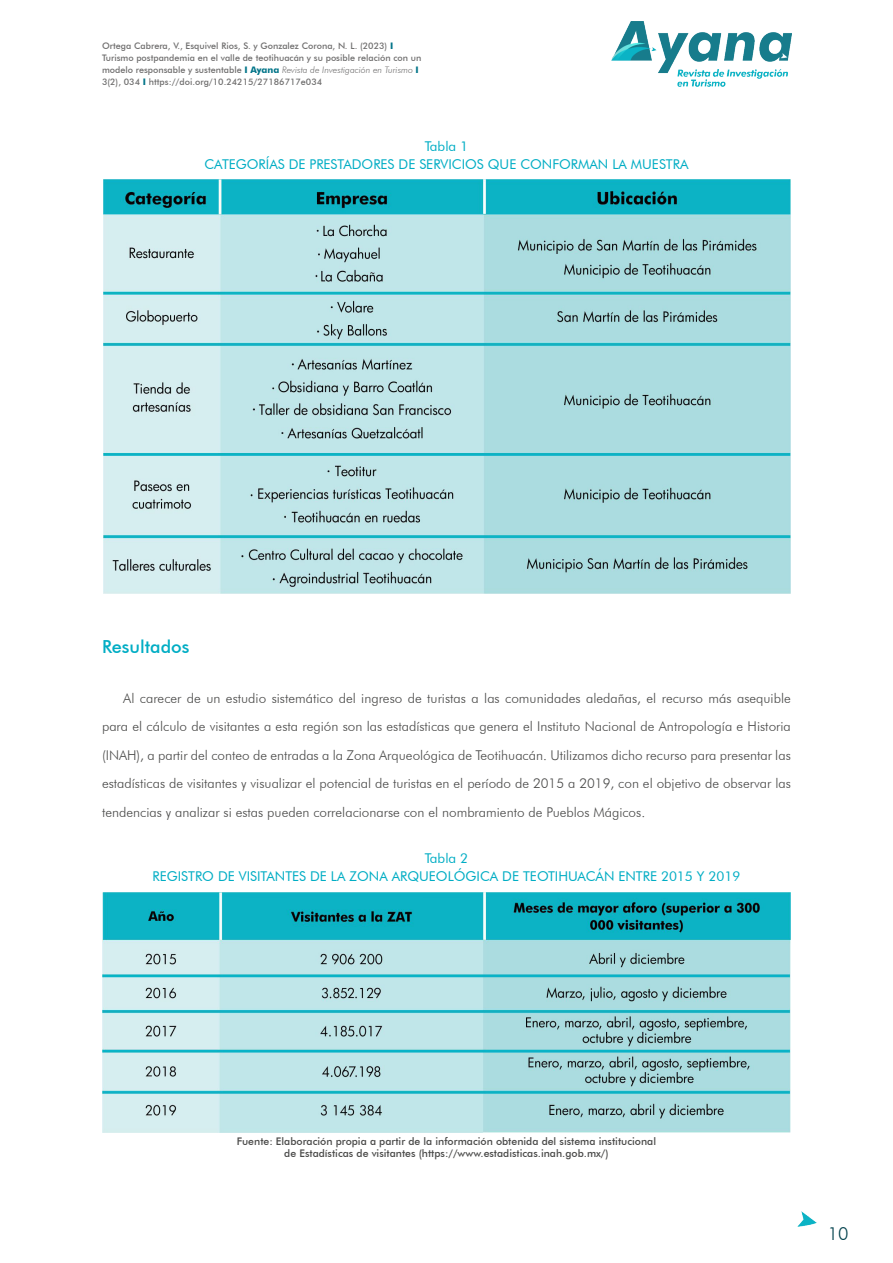
<style>
.page{position:relative;width:893px;height:1263px;background:#fff}
.page>*{position:absolute;margin:0;border:0;box-sizing:border-box;transform-origin:0 0}
.t1{font:500 18px "Futura BT";color:#00adc4}
.t2{font:300 18px "Futura BT";color:#00414c}
.t3{font:300 13.5px/28.5px "Futura BT";color:#4a4a49;text-align:justify}
.t4{font:13.5px/18px "Futura BT";color:#00adc4;text-align:center}
.t5{font:500 10.5px/12px "Futura BT";color:#4a4a49;text-align:center}
.t6{font:500 9px/12px "Futura BT";color:#706f6f}
.s1{font-weight:700;color:#007488}
.s2{font-weight:300;font-style:italic}
</style>
<div class="page">
<img style="left:611px;top:22px;width:180px;height:64px">
<img style="left:798px;top:1212px;width:19px;height:14px">
<img style="left:103px;top:179px;width:688px;height:414px">
<img style="left:102px;top:892px;width:688px;height:240px">
<p class="t6" style="left:102px;top:40px;width:321px">Ortega Cabrera, V., Esquivel Rios, S. y Gonzalez Corona, N. L. (2023) <span class="s1">I </span>Turismo postpandemia en el valle de teotihuacán y su posible relación con un modelo responsable y sustentable <span class="s1">I Ayana</span> <span class="s2">Revista de Investigación en Turismo</span> <span class="s1">I </span>3(2), 034 <span class="s1">I</span> https://doi.org/10.24215/27186717e034</p>
<p class="t4" style="left:205px;top:137px;width:485px">Tabla 1<br>CATEGORÍAS DE PRESTADORES DE SERVICIOS QUE CONFORMAN LA MUESTRA</p>
<h1 class="t1" style="left:102px;top:636px;width:89px">Resultados</h1>
<p class="t3" style="left:102px;top:684px;width:690px;text-indent:21px">Al carecer de un estudio sistemático del ingreso de turistas a las comunidades aledañas, el recurso más asequible para el cálculo de visitantes a esta región son las estadísticas que genera el Instituto Nacional de Antropología e Historia (INAH), a partir del conteo de entradas a la Zona Arqueológica de Teotihuacán. Utilizamos dicho recurso para presentar las estadísticas de visitantes y visualizar el potencial de turistas en el período de 2015 a 2019, con el objetivo de observar las tendencias y analizar si estas pueden correlacionarse con el nombramiento de Pueblos Mágicos.</p>
<p class="t4" style="left:153px;top:849px;width:589px">Tabla 2<br>REGISTRO DE VISITANTES DE LA ZONA ARQUEOLÓGICA DE TEOTIHUACÁN ENTRE 2015 Y 2019</p>
<p class="t5" style="left:237px;top:1136px;width:421px">Fuente: Elaboración propia a partir de la información obtenida del sistema institucional de Estadísticas de visitantes (https://www.estadisticas.inah.gob.mx/)</p>
<h1 class="t2" style="left:828px;top:1222px;width:22px">10</h1>
</div>
